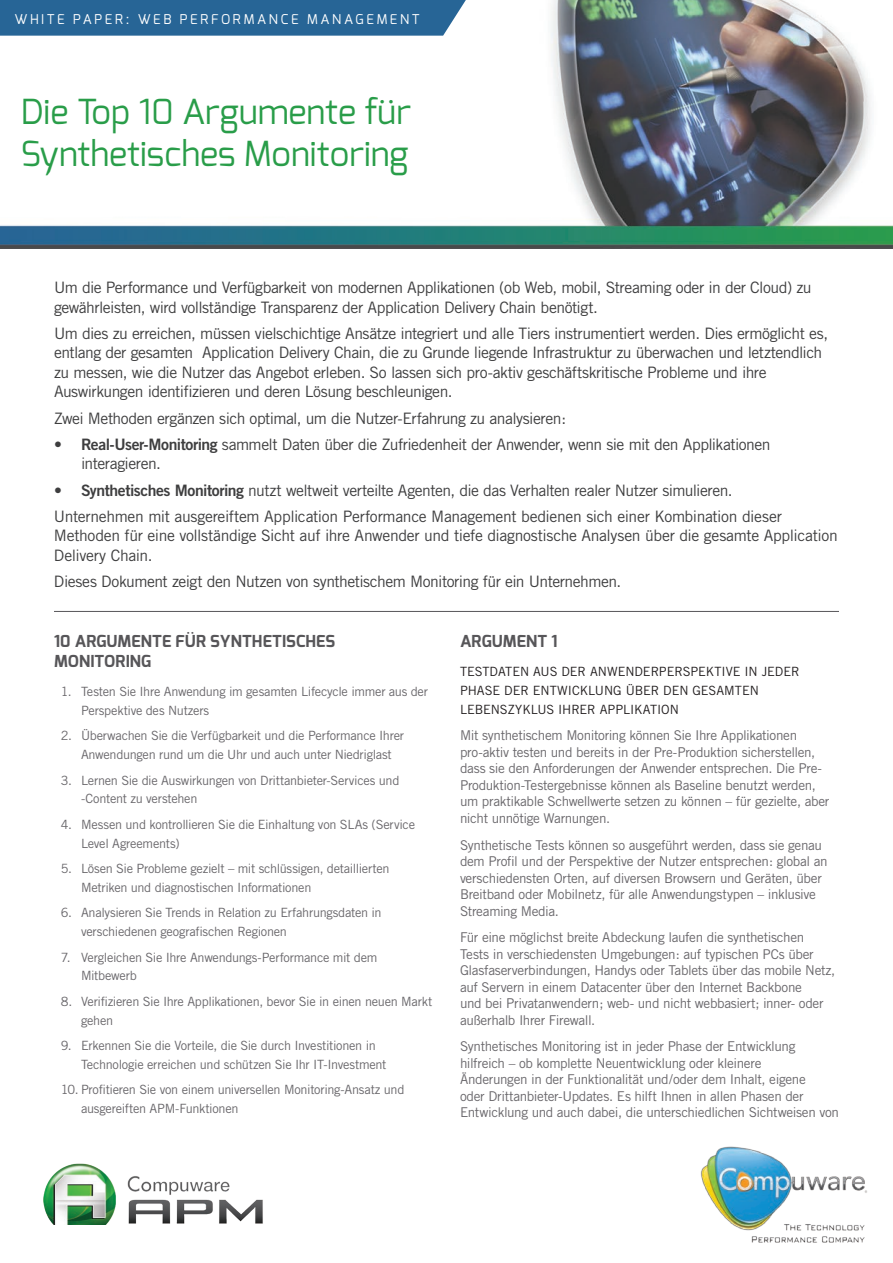
<style>
.page{position:relative;width:893px;height:1263px;background:#fff}
.page>*{position:absolute;margin:0;border:0;box-sizing:border-box;transform-origin:0 0}
.t1{font:34.5px/42px "Exo";color:#299d49}
.t2{font:700 16.5px/19.8px "Exo";letter-spacing:.005em;color:#575659}
.t3{font:15.75px/19.5px "Trade Gothic";letter-spacing:-.03em;color:#3e3e3f}
.t4{font:13.5px/16.5px "Trade Gothic";letter-spacing:-.025em;color:#69676b}
.t5{font:13.5px "Exo";letter-spacing:.195em;color:#fff}
.t6{font:12.75px/18.8px "Trade Gothic";letter-spacing:-.025em;color:#69676b}
.t7{font:12.75px "Trade Gothic";color:#231f20}
.s1{font-family:"Trade Gothic Bold Two"}
</style>
<div class="page">
<img style="left:0;top:0;width:893px;height:248px">
<img style="left:53px;top:1146px;width:814px;height:97px">
<img style="left:43px;top:1162px;width:222px;height:62px">
<div style="left:0;top:0;width:466px;height:36px;background:#276596"></div>
<hr style="left:54px;top:611px;width:785px;height:1px;background:#575659">
<p class="t5" style="left:14px;top:11px;width:404px">WHITE PAPER: We b Per for mance Ma nage me nt</p>
<h1 class="t1" style="left:21px;top:90px;width:392px">Die Top 10 Argumente für<br>Synthetisches Monitoring</h1>
<p class="t3" style="left:54px;top:278px;width:759px">Um die Performance und Verfügbarkeit von modernen Applikationen (ob Web, mobil, Streaming oder in der Cloud) zu gewährleisten, wird vollständige Transparenz der Application Delivery Chain benötigt.</p>
<p class="t3" style="left:54px;top:323px;width:776px">Um dies zu erreichen, müssen vielschichtige Ansätze integriert und alle Tiers instrumentiert werden. Dies ermöglicht es, entlang der gesamten Application Delivery Chain, die zu Grunde liegende Infrastruktur zu überwachen und letztendlich zu messen, wie die Nutzer das Angebot erleben. So lassen sich pro-aktiv geschäftskritische Probleme und ihre Auswirkungen identifizieren und deren Lösung beschleunigen.</p>
<p class="t3" style="left:54px;top:408px;width:514px">Zwei Methoden ergänzen sich optimal, um die Nutzer-Erfahrung zu analysieren:</p>
<p class="t3" style="left:81px;top:434px;width:691px;text-indent:-27px">• <span class="s1">Real-User-Monitoring</span> sammelt Daten über die Zufriedenheit der Anwender, wenn sie mit den Applikationen interagieren.</p>
<p class="t3" style="left:54px;top:477px;width:729px;line-height:26.2px">• <span class="s1">Synthetisches Monitoring</span> nutzt weltweit verteilte Agenten, die das Verhalten realer Nutzer simulieren.<br>Unternehmen mit ausgereiftem Application Performance Management bedienen sich einer Kombination dieser</p>
<p class="t3" style="left:54px;top:526px;width:785px">Methoden für eine vollständige Sicht auf ihre Anwender und tiefe diagnostische Analysen über die gesamte Application<br>Delivery Chain.</p>
<p class="t3" style="left:54px;top:572px;width:569px">Dieses Dokument zeigt den Nutzen von synthetischem Monitoring für ein Unternehmen.</p>
<p class="t2" style="left:54px;top:632px;width:283px">10 ARGUMENTE FÜR SYNTHETISCHES<br>MONITORING</p>
<p class="t6" style="left:81px;top:682px;width:349px;text-indent:-20px">1. Testen Sie Ihre Anwendung im gesamten Lifecycle immer aus der<br>Perspektive des Nutzers</p>
<p class="t6" style="left:81px;top:726px;width:325px;text-indent:-20px">2. Überwachen Sie die Verfügbarkeit und die Performance Ihrer<br>Anwendungen rund um die Uhr und auch unter Niedriglast</p>
<p class="t6" style="left:81px;top:770px;width:320px;text-indent:-20px">3. Lernen Sie die Auswirkungen von Drittanbieter-Services und -Content zu verstehen</p>
<p class="t6" style="left:81px;top:815px;width:336px;text-indent:-20px">4. Messen und kontrollieren Sie die Einhaltung von SLAs (Service<br>Level Agreements)</p>
<p class="t6" style="left:81px;top:859px;width:310px;text-indent:-20px">5. Lösen Sie Probleme gezielt – mit schlüssigen, detaillierten<br>Metriken und diagnostischen Informationen</p>
<p class="t6" style="left:81px;top:903px;width:302px;text-indent:-20px">6. Analysieren Sie Trends in Relation zu Erfahrungsdaten in verschiedenen geografischen Regionen</p>
<p class="t6" style="left:81px;top:948px;width:298px;text-indent:-20px">7. Vergleichen Sie Ihre Anwendungs-Performance mit dem<br>Mitbewerb</p>
<p class="t6" style="left:81px;top:992px;width:353px;text-indent:-20px">8. Verifizieren Sie Ihre Applikationen, bevor Sie in einen neuen Markt gehen</p>
<p class="t6" style="left:81px;top:1036px;width:307px;text-indent:-20px">9. Erkennen Sie die Vorteile, die Sie durch Investitionen in<br>Technologie erreichen und schützen Sie Ihr IT-Investment</p>
<p class="t6" style="left:81px;top:1080px;width:325px;text-indent:-20px">10. Profitieren Sie von einem universellen Monitoring-Ansatz und ausgereiften APM-Funktionen</p>
<p class="t2" style="left:460px;top:632px;width:99px">ARGUMENT 1</p>
<p class="t7" style="left:460px;top:664px;width:16px">Testdaten</p>
<p class="t7" style="left:533px;top:664px;width:9px">aus</p>
<p class="t7" style="left:561px;top:664px;width:9px">der</p>
<p class="t7" style="left:590px;top:664px;width:17px">Anwenderperspektive</p>
<p class="t7" style="left:745px;top:664px;width:32px">in jeder</p>
<p class="t7" style="left:460px;top:683px;width:26px">Phase</p>
<p class="t7" style="left:504px;top:683px;width:9px">der</p>
<p class="t7" style="left:533px;top:683px;width:17px">Entwicklung</p>
<p class="t7" style="left:626px;top:683px;width:47px">über den</p>
<p class="t7" style="left:692px;top:683px;width:10px">gesamten</p>
<p class="t7" style="left:460px;top:702px;width:32px">Lebensz</p>
<p class="t7" style="left:515px;top:702px;width:16px">yklus</p>
<p class="t7" style="left:558px;top:702px;width:22px">Ihrer</p>
<p class="t7" style="left:600px;top:702px;width:16px">Applikati</p>
<p class="t7" style="left:661px;top:702px;width:16px">on</p>
<p class="t4" style="left:460px;top:727px;width:371px">Mit synthetischem Monitoring können Sie Ihre Applikationen pro-aktiv testen und bereits in der Pre-Produktion sicherstellen, dass sie den Anforderungen der Anwender entsprechen. Die Pre-Produktion-Testergebnisse können als Baseline benutzt werden, um praktikable Schwellwerte setzen zu können – für gezielte, aber nicht unnötige Warnungen.</p>
<p class="t4" style="left:460px;top:836px;width:369px">Synthetische Tests können so ausgeführt werden, dass sie genau dem Profil und der Perspektive der Nutzer entsprechen: global an verschiedensten Orten, auf diversen B rowsern und Geräten, über Breitband oder Mobilnetz, für alle Anwendungstypen – inklusive Streaming Media.</p>
<p class="t4" style="left:460px;top:929px;width:377px">Für eine möglichst breite Abdeckung laufen die synthetischen Tests in verschiedensten Umgebungen: auf typischen PCs über Glasfaserverbindungen, Handys oder Tablets über das mobile Netz, auf Servern in einem Datacenter über den Internet Backbone<br>und bei Privatanwendern; web- und nicht webbasiert; inner- oder außerhalb Ihrer Firewall.</p>
<p class="t4" style="left:460px;top:1038px;width:380px">Synthetisches Monitoring ist in jeder Phase der Entwicklung hilfreich – ob komplette Neuentwicklung oder kleinere<br>Änderungen in der Funktionalität und/oder dem Inhalt, eigene<br>oder Drittanbieter-Updates. Es hilft Ihnen in allen Phasen der Entwicklung und auch dabei, die unterschiedlichen Sichtweisen von</p>
</div>
